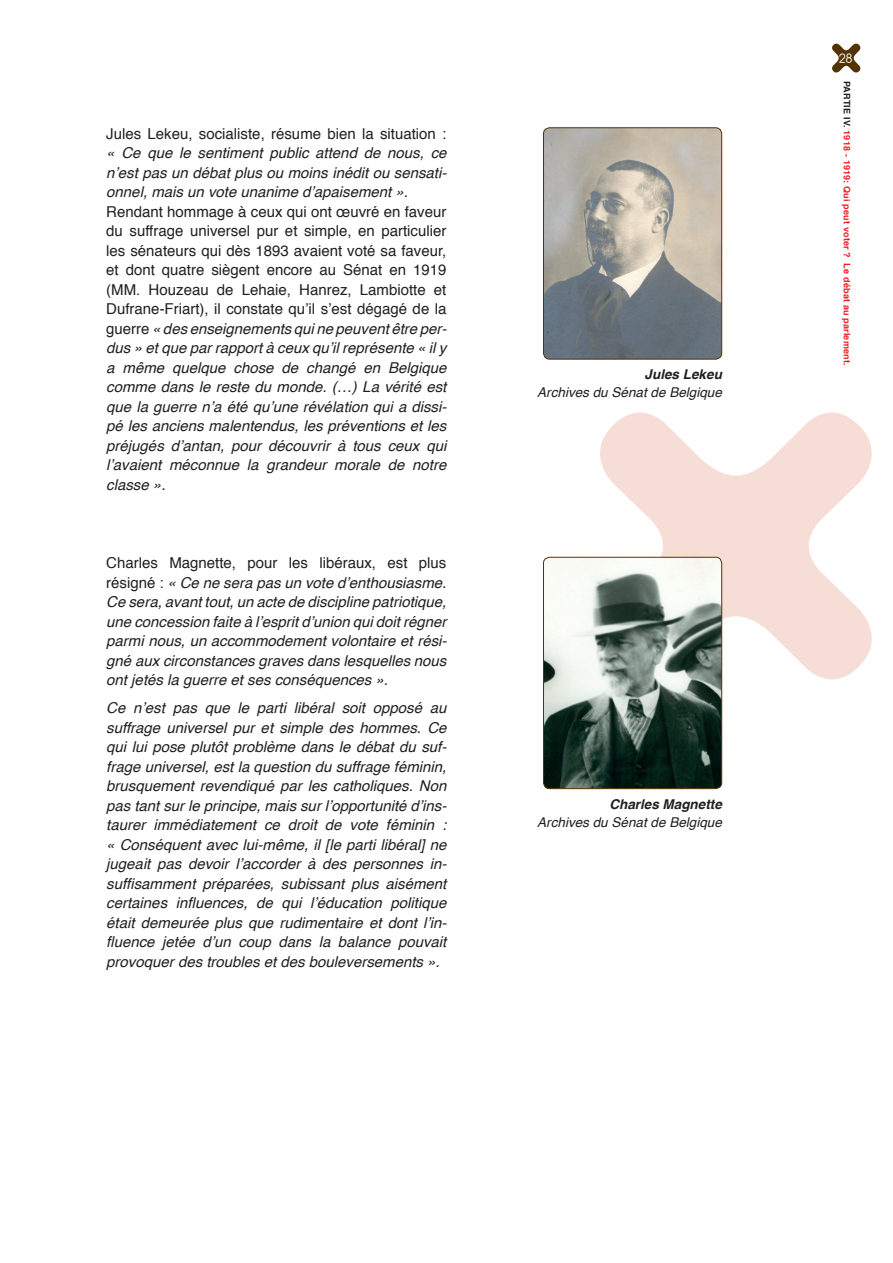
<style>
.page{position:relative;width:893px;height:1263px;background:#fff}
.page>*{position:absolute;margin:0;border:0;box-sizing:border-box;transform-origin:0 0}
.t1{font:italic 15px/19.5px "Helvetica";color:#231f20;text-align:justify}
.t2{font:15px "Helvetica";color:#231f20}
.t3{font:italic 13.5px "Helvetica";color:#231f20}
.t4{font:italic 700 13.5px "Helvetica";color:#231f20}
.t5{font:12px "Abeatby Kai";color:#fff}
.t6{font:700 9px "Helvetica";letter-spacing:.02em;color:#ee1d23}
.s1{font-style:normal}
.s2{color:#231f20}
</style>
<div class="page">
<svg style="left:832px;top:43px;width:29px;height:30px"></svg>
<img style="left:543px;top:128px;width:179px;height:231px">
<div style="left:543px;top:128px;width:179px;height:231px;border:1px solid #543302;border-radius:6px"></div>
<svg style="left:598px;top:412px;width:274px;height:269px;fill:#f6ddd6"></svg>
<img style="left:543px;top:557px;width:179px;height:232px">
<div style="left:543px;top:557px;width:179px;height:232px;border:1px solid #543302;border-radius:6px"></div>
<p class="t2" style="left:106px;top:122px;width:342px">Jules Lekeu, socialiste, résume bien la situation :</p>
<p class="t1" style="left:106px;top:144px;width:342px">« Ce que le sentiment public attend de nous, ce n’est pas un débat plus ou moins inédit ou sensati&shy;onnel, mais un vote unanime d’apaisement ».</p>
<p class="t1" style="left:106px;top:202px;width:342px"><span class="s1">Rendant hommage à ceux qui ont œuvré en faveur du suffrage universel pur et simple, en particulier les sénateurs qui dès 1893 avaient voté sa faveur, et dont quatre siègent encore au Sénat en 1919 (MM. Houzeau de Lehaie, Hanrez, Lambiotte et Dufrane-Friart), il constate qu’il s’est dégagé de la guerre</span> « des enseignements qui ne peuvent être per&shy;dus » et que par rapport à ceux qu’il représente « il y a même quelque chose de changé en Belgique comme dans le reste du monde. (…) La vérité est que la guerre n’a été qu’une révélation qui a dissi&shy;pé les anciens malentendus, les préventions et les préjugés d’antan, pour découvrir à tous ceux qui l’avaient méconnue la grandeur morale de notre classe ».</p>
<p class="t1" style="left:106px;top:554px;width:342px"><span class="s1">Charles Magnette, pour les libéraux, est plus résigné :</span> « Ce ne sera pas un vote d’enthousiasme.<br>Ce sera, avant tout, un acte de discipline patriotique, une concession faite à l’esprit d’union qui doit régner parmi nous, un accommodement volontaire et rési&shy;gné aux circonstances graves dans lesquelles nous ont jetés la guerre et ses conséquences ».</p>
<p class="t1" style="left:106px;top:699px;width:342px">Ce n’est pas que le parti libéral soit opposé au suffrage universel pur et simple des hommes. Ce qui lui pose plutôt problème dans le débat du suf&shy;frage universel, est la question du suffrage féminin, brusquement revendiqué par les catholiques. Non pas tant sur le principe, mais sur l’opportunité d’ins&shy;taurer immédiatement ce droit de vote féminin : « Conséquent avec lui-même, il [le parti libéral] ne jugeait pas devoir l’accorder à des personnes in&shy;suffisamment préparées, subissant plus aisément certaines influences, de qui l’éducation politique était demeurée plus que rudimentaire et dont l’in&shy;fluence jetée d’un coup dans la balance pouvait provoquer des troubles et des bouleversements ».</p>
<p class="t4" style="left:645px;top:363px;width:79px">Jules Lekeu</p>
<p class="t3" style="left:537px;top:382px;width:186px">Archives du Sénat de Belgique</p>
<p class="t4" style="left:609px;top:793px;width:114px">Charles Magnette</p>
<p class="t3" style="left:537px;top:811px;width:186px">Archives du Sénat de Belgique</p>
<p class="t5" style="left:839px;top:53px;width:15px">28</p>
<p class="t6" style="left:854px;top:81px;width:286px;rotate:90deg"><span class="s2">PARTIE IV.</span> 1918 - 1919: Qui peut voter ? Le débat au parlement.</p>
</div>
